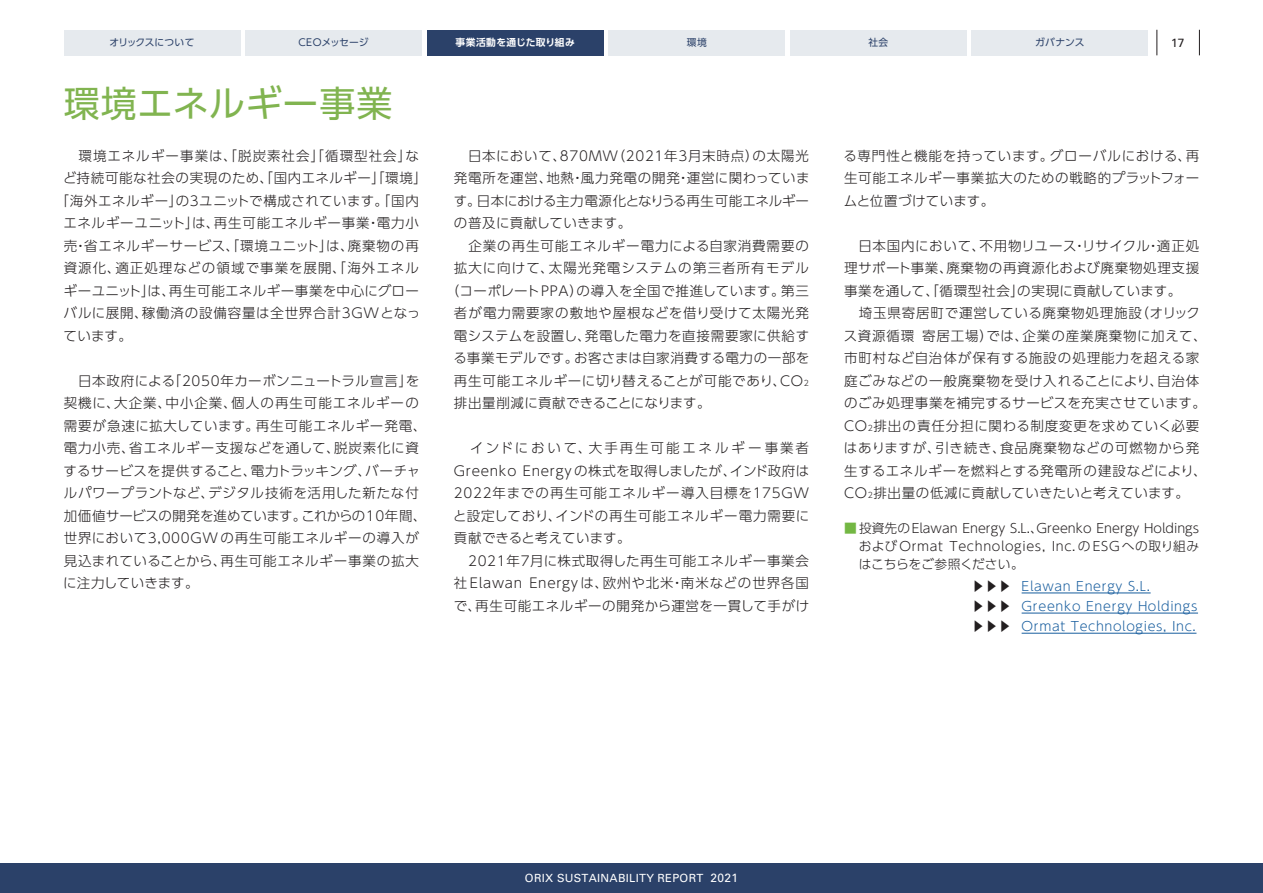
<style>
.page{position:relative;width:1263px;height:893px;background:#fff}
.page>*{position:absolute;margin:0;border:0;box-sizing:border-box;transform-origin:0 0}
.t1{font:36px "UD Shin Go Pr 6 N";letter-spacing:.02em;color:#81b450}
.t2{font:300 13.5px/22.5px "UD Shin Go Pr 6 N";letter-spacing:.05em;color:#231f20}
.t3{font:300 13.5px "UD Shin Go Pr 6 N";letter-spacing:.03em;color:#231f20}
.t4{font:300 13.5px "UD Shin Go Pr 6 N";letter-spacing:.075em;color:#231f20}
.t5{font:300 13.5px "UD Shin Go Pr 6 N";letter-spacing:.07em;color:#231f20}
.t6{font:300 13.5px "UD Shin Go Pr 6 N";letter-spacing:-.015em;color:#231f20}
.t7{font:300 13.5px "UD Shin Go Pr 6 N";letter-spacing:.005em;color:#231f20}
.t8{font:300 13.5px "UD Shin Go Pr 6 N";letter-spacing:.015em;color:#231f20}
.t9{font:300 12.75px/18px "UD Shin Go Pr 6 N";letter-spacing:.05em;color:#231f20;text-align:justify}
.t10{font:300 12.75px/20.1px "UD Shin Go Pr 6 N";letter-spacing:.05em;color:#175d9e}
.t11{font:12px "Univers LT Std";color:#231f20}
.t12{font:11.25px "Univers LT Std";letter-spacing:.025em;color:#fff}
.t13{font:9.75px "UD Shin Go Pr 6 N";letter-spacing:.01em;color:#2b4169}
.t14{font:700 9.75px "UD Shin Go Pr 6 N De";letter-spacing:.035em;color:#fff}
.t15{font:9.75px "UD Shin Go Pr 6 N";letter-spacing:-.015em;color:#2b4169}
.s1{font-size:7.8px}
.s2{color:#73b743}
.s3{color:#231f20}
.s4{font-size:12px}
</style>
<div class="page">
<svg style="left:1156px;top:30px;width:1px;height:25px"></svg>
<svg style="left:1199px;top:30px;width:1px;height:25px"></svg>
<div style="left:0;top:863px;width:1263px;height:30px;background:#2b4169"></div>
<div style="left:64px;top:30px;width:176px;height:25px;background:#e6eaee"></div>
<div style="left:245px;top:30px;width:177px;height:25px;background:#e6eaee"></div>
<div style="left:427px;top:30px;width:176px;height:25px;background:#2b4169"></div>
<div style="left:790px;top:30px;width:176px;height:25px;background:#e6eaee"></div>
<div style="left:608px;top:30px;width:177px;height:25px;background:#e6eaee"></div>
<div style="left:972px;top:30px;width:176px;height:25px;background:#e6eaee"></div>
<hr style="left:1022px;top:593px;width:129px;height:1px;background:#175d9e">
<hr style="left:1022px;top:613px;width:176px;height:1px;background:#175d9e">
<hr style="left:1022px;top:633px;width:174px;height:1px;background:#175d9e">
<p class="t15" style="left:109px;top:35px;width:87px">オリックスについて</p>
<p class="t13" style="left:298px;top:35px;width:72px">CEOメッセージ</p>
<p class="t14" style="left:455px;top:35px;width:121px">事業活動を通じた取り組み</p>
<p class="t13" style="left:687px;top:35px;width:21px">環境</p>
<p class="t13" style="left:868px;top:35px;width:21px">社会</p>
<p class="t13" style="left:1035px;top:35px;width:51px">ガバナンス</p>
<h1 class="t1" style="left:64px;top:74px;width:330px">環境エネルギー事業</h1>
<p class="t5" style="left:64px;top:145px;width:357px">　環境エネルギー事業は、「脱炭素社会」「循環型社会」な</p>
<p class="t2" style="left:63px;top:166px;width:365px">ど持続可能な社会の実現のため、「国内エネルギー」「環境」</p>
<p class="t2" style="left:56px;top:189px;width:365px">「海外エネルギー」の３ユニットで構成されています。「国内</p>
<p class="t2" style="left:64px;top:211px;width:357px">エネルギーユニット」は、再生可能エネルギー事業・電力小</p>
<p class="t2" style="left:64px;top:234px;width:357px">売・省エネルギーサービス、「環境ユニット」は、廃棄物の再</p>
<p class="t4" style="left:64px;top:257px;width:357px">資源化、適正処理などの領域で事業を展開、「海外エネル</p>
<p class="t3" style="left:64px;top:280px;width:357px">ギーユニット」は、再生可能エネルギー事業を中心にグロー</p>
<p class="t2" style="left:64px;top:301px;width:358px">バルに展開、稼働済の設備容量は全世界合計3GWとなっ</p>
<p class="t2" style="left:64px;top:324px;width:70px">ています。</p>
<p class="t2" style="left:63px;top:369px;width:365px">　日本政府による「2050年カーボンニュートラル宣言」を契機に、大企業、中小企業、個人の再生可能エネルギーの需要が急速に拡大しています。再生可能エネルギー発電、電力小売、省エネルギー支援などを通して、脱炭素化に資するサービスを提供すること、電力トラッキング、バーチャルパワープラントなど、デジタル技術を活用した新たな付加価値サービスの開発を進めています。これからの10年間、世界において3,000GWの再生可能エネルギーの導入が見込まれていることから、再生可能エネルギー事業の拡大に注力していきます。</p>
<p class="t11" style="left:1171px;top:36px;width:15px">17</p>
<p class="t2" style="left:844px;top:144px;width:357px;text-align:justify">る専門性と機能を持っています。グローバルにおける、再生可能エネルギー事業拡大のための戦略的プラットフォームと位置づけています。</p>
<p class="t2" style="left:844px;top:234px;width:364px">　日本国内において、不用物リユース・リサイクル・適正処理サポート事業、廃棄物の再資源化および廃棄物処理支援事業を通して、「循環型社会」の実現に貢献しています。<br>　埼玉県寄居町で運営している廃棄物処理施設（オリックス資源循環 寄居工場）では、企業の産業廃棄物に加えて、市町村など自治体が保有する施設の処理能力を超える家庭ごみなどの一般廃棄物を受け入れることにより、自治体のごみ処理事業を補完するサービスを充実させています。<br>CO<span class="s1">2</span>排出の責任分担に関わる制度変更を求めていく必要はありますが、引き続き、食品廃棄物などの可燃物から発生するエネルギーを燃料とする発電所の建設などにより、<br>CO<span class="s1">2</span>排出量の低減に貢献していきたいと考えています。</p>
<p class="t9" style="left:859px;top:518px;width:342px;text-indent:-15px"><span class="s2">■</span> 投資先のElawan Energy S.L.、Greenko Energy Holdingsおよび Ormat Technologies, Inc. の ESG への取り組みはこちらをご参照ください。</p>
<p class="t10" style="left:972px;top:576px;width:227px"><span class="s3">▶▶▶</span> Elawan Energy S.L.<br><span class="s3">▶▶▶</span> Greenko Energy Holdings <span class="s3">▶▶▶</span> Ormat Technologies, Inc.</p>
<p class="t2" style="left:454px;top:144px;width:357px">　日本において、870MW（2021年3月末時点）の太陽光</p>
<p class="t2" style="left:454px;top:166px;width:357px">発電所を運営、地熱・風力発電の開発・運営に関わっていま</p>
<p class="t6" style="left:454px;top:190px;width:357px">す。日本における主力電源化となりうる再生可能エネルギー</p>
<p class="t8" style="left:454px;top:212px;width:179px">の普及に貢献していきます。</p>
<p class="t2" style="left:454px;top:234px;width:357px">　企業の再生可能エネルギー電力による自家消費需要の</p>
<p class="t4" style="left:454px;top:257px;width:357px">拡大に向けて、太陽光発電システムの第三者所有モデル</p>
<p class="t2" style="left:446px;top:279px;width:365px">（コーポレートPPA）の導入を全国で推進しています。第三</p>
<p class="t2" style="left:454px;top:301px;width:357px">者が電力需要家の敷地や屋根などを借り受けて太陽光発</p>
<p class="t2" style="left:454px;top:324px;width:357px">電システムを設置し、発電した電力を直接需要家に供給す</p>
<p class="t3" style="left:453px;top:347px;width:357px">る事業モデルです。お客さまは自家消費する電力の一部を</p>
<p class="t2" style="left:454px;top:369px;width:357px">再生可能エネルギーに切り替えることが可能であり、CO<span class="s1">2</span></p>
<p class="t7" style="left:454px;top:392px;width:258px">排出量削減に貢献できることになります。</p>
<p class="t2" style="left:453px;top:436px;width:358px;text-indent:17px">インドにおいて、大手再生可能エネルギー事業者<br>Greenko Energy の株式を取得しましたが、インド政府は<br>2022年までの再生可能エネルギー導入目標を175GWと設定しており、インドの再生可能エネルギー電力需要に貢献できると考えています。<br>　2021年7月に株式取得した再生可能エネルギー事業会社 Elawan Energy は、欧州や北米・南米などの世界各国で、再生可能エネルギーの開発から運営を一貫して手がけ</p>
<p class="t12" style="left:525px;top:871px;width:215px">ORIX SUSTAINABILITY REPORT <span class="s4">2021</span></p>
</div>
